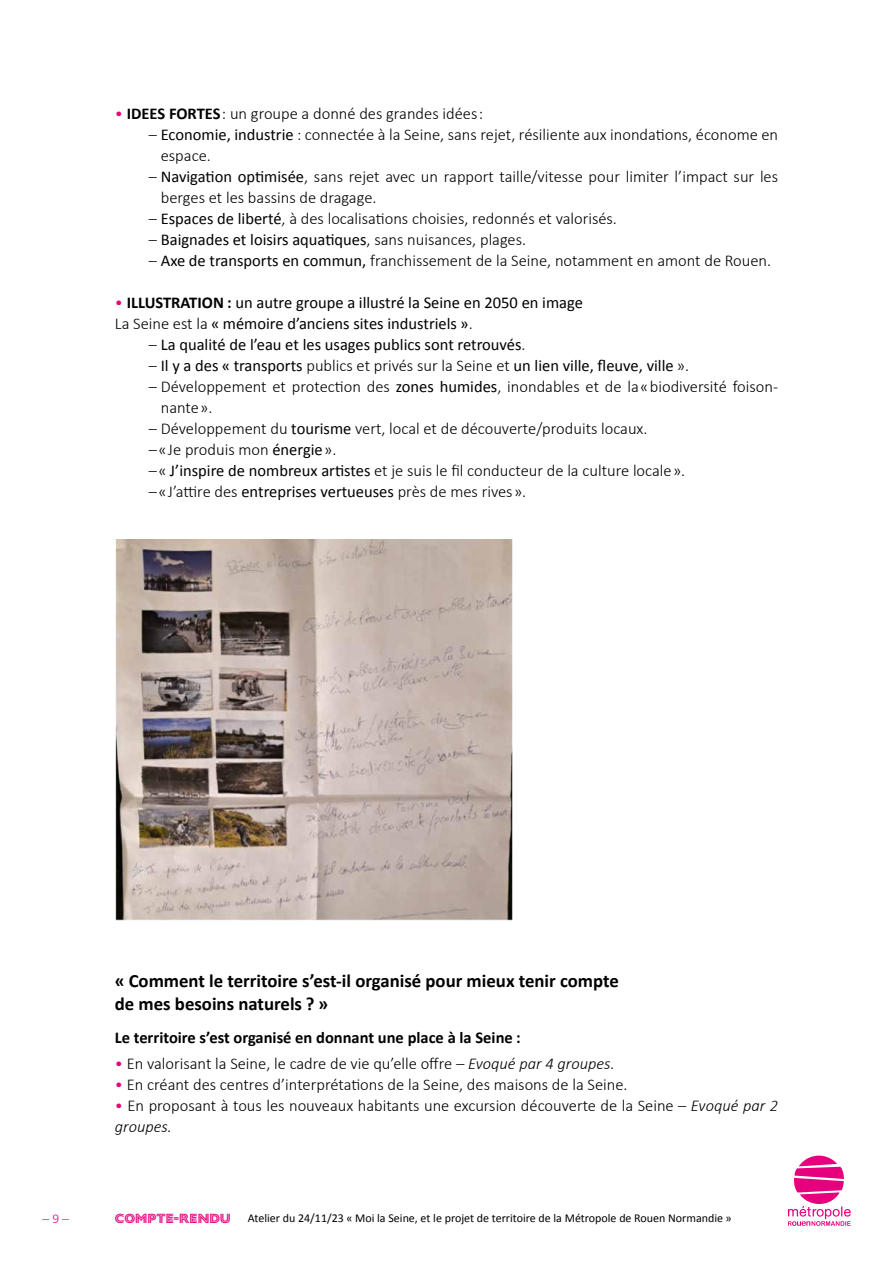
<style>
.page{position:relative;width:893px;height:1263px;background:#fff}
.page>*{position:absolute;margin:0;border:0;box-sizing:border-box;transform-origin:0 0}
.t1{font:700 18.75px/22.5px "Calibri";color:#000}
.t2{font:300 16.5px/21px "Calibri";color:#000}
.t3{font:16.5px/21px "Calibri";color:#000}
.t4{font:700 16.5px "Calibri";color:#000}
.t5{font:700 13.5px "Gill Sans Nova Inline";color:#e6007d}
.t6{font:300 13.5px "Calibri";color:#e6007d}
.t7{font:12px "Calibri";color:#000}
.s1{color:#e6007d}
.s2{font-weight:700}
.s3{font-weight:400}
.s4{font-weight:300}
.s5{font-weight:300;color:#e6007d}
.s6{font-style:italic}
</style>
<div class="page">
<svg style="left:788px;top:1155px;width:63px;height:71px"></svg>
<img style="left:115px;top:540px;width:398px;height:380px">
<p class="t2" style="left:115px;top:103px;width:370px"><span class="s1">•</span> <span class="s2">IDEES FORTES</span> : un groupe a donné des grandes idées :</p>
<p class="t2" style="left:161px;top:124px;width:619px;text-indent:-12px">– <span class="s3">Economie, industrie</span> : connectée à la Seine, sans rejet, résiliente aux inondations, économe en espace.</p>
<p class="t2" style="left:161px;top:166px;width:619px;text-indent:-12px">– <span class="s3">Navigation optimisée</span>, sans rejet avec un rapport taille/vitesse pour limiter l’impact sur les berges et les bassins de dragage.</p>
<p class="t2" style="left:149px;top:208px;width:470px">– <span class="s3">Espaces de liberté</span>, à des localisations choisies, redonnés et valorisés.</p>
<p class="t3" style="left:149px;top:229px;width:379px"><span class="s4">–</span> Baignades et loisirs aquatiques<span class="s4">, sans nuisances, plages.</span></p>
<p class="t2" style="left:149px;top:250px;width:624px">– <span class="s3">Axe de transports en commun,</span> franchissement de la Seine, notamment en amont de Rouen.</p>
<p class="t3" style="left:115px;top:292px;width:470px"><span class="s5">•</span> <span class="s2">ILLUSTRATION :</span> un autre groupe a illustré la Seine en 2050 en image<br><span class="s4">La Seine est la</span> « mémoire d’anciens sites industriels »<span class="s4">.</span></p>
<p class="t3" style="left:149px;top:334px;width:378px"><span class="s4">–</span> La qualité de l’eau et les usages publics sont retrouvés<span class="s4">.</span></p>
<p class="t3" style="left:149px;top:355px;width:542px"><span class="s4">–</span> Il y a des « transports <span class="s4">publics et privés sur la Seine et</span> un lien ville, fleuve, ville <span class="s4">».</span></p>
<p class="t2" style="left:161px;top:376px;width:619px;text-indent:-12px">– Développement et protection des <span class="s3">zones humides</span>, inondables et de la « biodiversité foison&shy;nante ».</p>
<p class="t2" style="left:149px;top:418px;width:500px">– Développement du <span class="s3">tourisme</span> vert, local et de découverte/produits locaux.</p>
<p class="t2" style="left:149px;top:439px;width:189px">– « Je produis mon <span class="s3">énergie</span> ».</p>
<p class="t2" style="left:149px;top:460px;width:538px">– « <span class="s3">J’inspire de nombreux artistes</span> et je suis le fil conducteur de la culture locale ».</p>
<p class="t2" style="left:149px;top:481px;width:379px">– « J’attire des <span class="s3">entreprises vertueuses</span> près de mes rives ».</p>
<p class="t1" style="left:115px;top:969px;width:506px">« Comment le territoire s’est-il organisé pour mieux tenir compte de mes besoins naturels ? »</p>
<p class="t4" style="left:115px;top:1026px;width:407px">Le territoire s’est organisé en donnant une place à la Seine :</p>
<p class="t2" style="left:115px;top:1052px;width:501px"><span class="s1">•</span> En valorisant la Seine, le cadre de vie qu’elle offre <span class="s6">– Evoqué par 4 groupes.</span></p>
<p class="t2" style="left:115px;top:1073px;width:514px"><span class="s1">•</span> En créant des centres d’interprétations de la Seine, des maisons de la Seine.</p>
<p class="t2" style="left:115px;top:1094px;width:665px"><span class="s1">•</span> En proposant à tous les nouveaux habitants une excursion découverte de la Seine – <span class="s6">Evoqué par 2 groupes.</span></p>
<p class="t6" style="left:43px;top:1210px;width:28px">‒ 9 ‒</p>
<p class="t5" style="left:115px;top:1209px;width:118px">COMPTE-RENDU</p>
<p class="t7" style="left:248px;top:1210px;width:485px">Atelier du 24/11/23 « Moi la Seine, et le projet de territoire de la Métropole de Rouen Normandie »</p>
</div>
